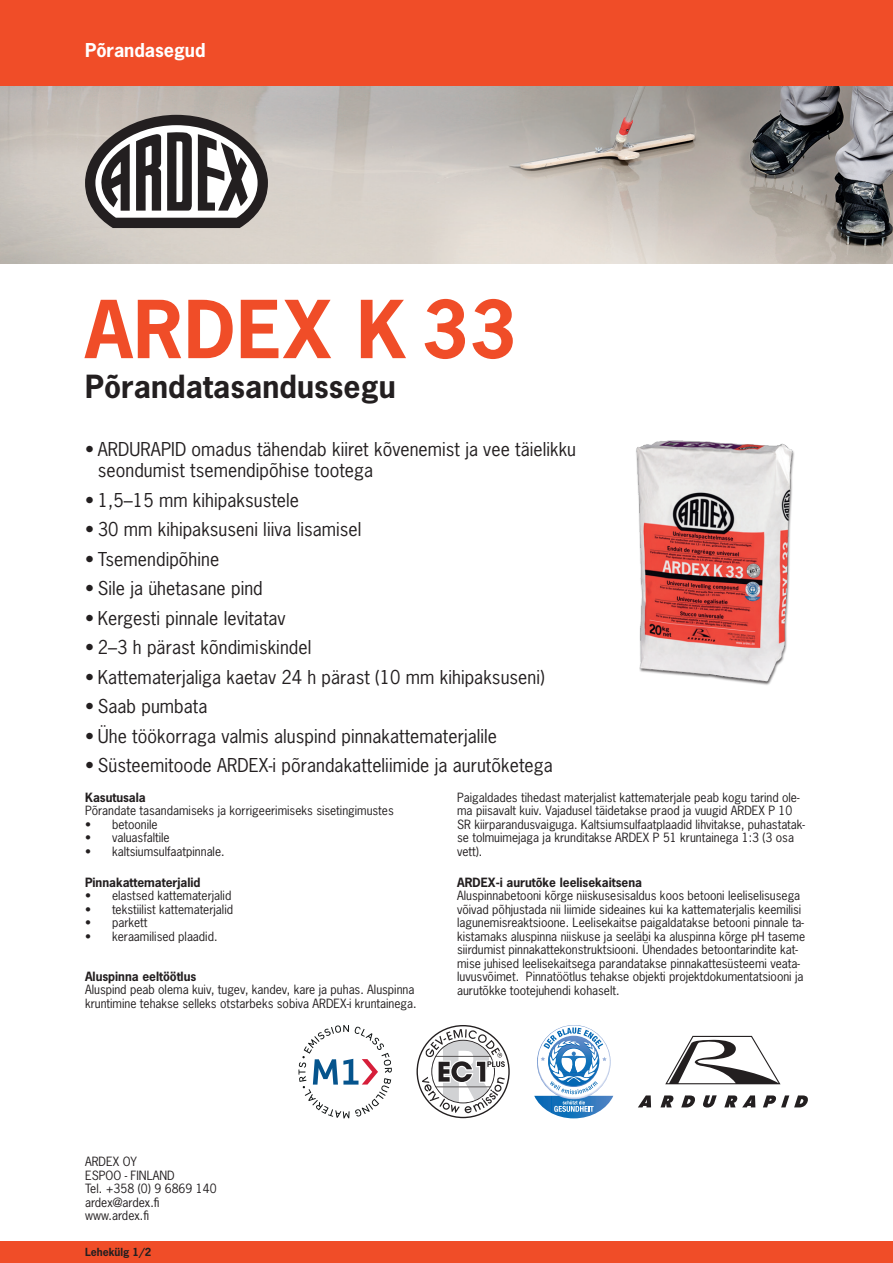
<style>
.page{position:relative;width:893px;height:1263px;background:#fff}
.page>*{position:absolute;margin:0;border:0;box-sizing:border-box;transform-origin:0 0}
.t1{font:700 75px "News Gothic Std";letter-spacing:.015em;color:#f04d28}
.t2{font:700 30px "News Gothic Std";letter-spacing:.005em;color:#231f20}
.t3{font:18px/21px "News Gothic Std";letter-spacing:.005em;color:#231f20}
.t4{font:700 18px "News Gothic Std";color:#fff}
.t5{font:12px/13.5px "News Gothic Std";color:#231f20}
.t6{font:700 12px "News Gothic Std";color:#231f20}
.t7{font:700 10.5px "News Gothic Std";color:#231f20}
</style>
<div class="page">
<img style="left:0;top:85px;width:893px;height:179px">
<div style="left:0;top:0;width:893px;height:85px;background:#f04d28"></div>
<div style="left:0;top:1242px;width:893px;height:21px;background:#f04d28"></div>
<svg style="left:724px;top:1095px;width:31px;height:12px"></svg>
<svg style="left:763px;top:1095px;width:45px;height:12px"></svg>
<svg style="left:660px;top:1095px;width:14px;height:12px"></svg>
<svg style="left:703px;top:1095px;width:14px;height:12px"></svg>
<svg style="left:638px;top:1095px;width:13px;height:12px"></svg>
<svg style="left:681px;top:1095px;width:14px;height:12px"></svg>
<svg style="left:665px;top:1036px;width:115px;height:48px"></svg>
<svg style="left:298px;top:1025px;width:94px;height:93px"></svg>
<svg style="left:534px;top:1027px;width:79px;height:91px"></svg>
<svg style="left:416px;top:1025px;width:94px;height:93px"></svg>
<div style="left:635px;top:440px;width:160px;height:245px;background:#231f20;opacity:.75"></div>
<img style="left:636px;top:440px;width:157px;height:243px">
<svg style="left:85px;top:115px;width:183px;height:113px"></svg>
<h3 class="t4" style="left:85px;top:38px;width:122px">Põrandasegud</h3>
<h1 class="t1" style="left:85px;top:280px;width:432px">ARDEX K 33</h1>
<h2 class="t2" style="left:85px;top:366px;width:312px">Põrandatasandussegu</h2>
<h3 class="t3" style="left:98px;top:439px;width:480px;text-indent:-13px">• ARDURAPID omadus tähendab kiiret kõvenemist ja vee täielikku seondumist tsemendipõhise tootega</h3>
<h3 class="t3" style="left:85px;top:489px;width:215px">• 1,5–15 mm kihipaksustele</h3>
<h3 class="t3" style="left:85px;top:519px;width:278px">• 30 mm kihipaksuseni liiva lisamisel</h3>
<h3 class="t3" style="left:85px;top:548px;width:136px">• Tsemendipõhine</h3>
<h3 class="t3" style="left:85px;top:578px;width:179px">• Sile ja ühetasane pind</h3>
<h3 class="t3" style="left:85px;top:607px;width:202px">• Kergesti pinnale levitatav</h3>
<h3 class="t3" style="left:85px;top:637px;width:228px">• 2–3 h pärast kõndimiskindel</h3>
<h3 class="t3" style="left:85px;top:666px;width:461px">• Kattematerjaliga kaetav 24 h pärast (10 mm kihipaksuseni)</h3>
<h3 class="t3" style="left:85px;top:696px;width:124px">• Saab pumbata</h3>
<h3 class="t3" style="left:85px;top:725px;width:414px">• Ühe töökorraga valmis aluspind pinnakattematerjalile</h3>
<h3 class="t3" style="left:85px;top:755px;width:469px">• Süsteemitoode ARDEX-i põrandakatteliimide ja aurutõketega</h3>
<p class="t6" style="left:85px;top:789px;width:62px">Kasutusala</p>
<p class="t5" style="left:85px;top:804px;width:310px">Põrandate tasandamiseks ja korrigeerimiseks sisetingimustes</p>
<p class="t5" style="left:85px;top:817px;width:74px">• betoonile</p>
<p class="t5" style="left:85px;top:831px;width:86px">• valuasfaltile</p>
<p class="t5" style="left:85px;top:844px;width:141px">• kaltsiumsulfaatpinnale.</p>
<p class="t6" style="left:85px;top:874px;width:117px">Pinnakattematerjalid</p>
<p class="t5" style="left:85px;top:889px;width:148px">• elastsed kattematerjalid</p>
<p class="t5" style="left:85px;top:902px;width:150px">• tekstiilist kattematerjalid</p>
<p class="t5" style="left:85px;top:916px;width:64px">• parkett</p>
<p class="t5" style="left:85px;top:929px;width:134px">• keraamilised plaadid.</p>
<p class="t6" style="left:85px;top:968px;width:113px">Aluspinna eeltöötlus</p>
<p class="t5" style="left:85px;top:983px;width:333px">Aluspind peab olema kuiv, tugev, kandev, kare ja puhas. Aluspinna kruntimine tehakse selleks otstarbeks sobiva ARDEX-i kruntainega.</p>
<p class="t5" style="left:457px;top:790px;width:349px">Paigaldades tihedast materjalist kattematerjale peab kogu tarind ole&shy;ma piisavalt kuiv. Vajadusel täidetakse praod ja vuugid ARDEX P 10<br>SR kiirparandusvaiguga. Kaltsiumsulfaatplaadid lihvitakse, puhastatak&shy;se tolmuimejaga ja krunditakse ARDEX P 51 kruntainega 1:3 (3 osa vett).</p>
<p class="t6" style="left:457px;top:874px;width:186px">ARDEX-i aurutõke leelisekaitsena</p>
<p class="t5" style="left:457px;top:889px;width:350px">Aluspinnabetooni kõrge niiskusesisaldus koos betooni leeliselisusega võivad põhjustada nii liimide sideaines kui ka kattematerjalis keemilisi lagunemisreaktsioone. Leelisekaitse paigaldatakse betooni pinnale ta&shy;kistamaks aluspinna niiskuse ja seeläbi ka aluspinna kõrge pH taseme siirdumist pinnakattekonstruktsiooni. Ühendades betoontarindite kat&shy;mise juhised leelisekaitsega parandatakse pinnakattesüsteemi veata&shy;luvusvõimet. Pinnatöötlus tehakse objekti projektdokumentatsiooni ja aurutõkke tootejuhendi kohaselt.</p>
<p class="t5" style="left:85px;top:1155px;width:133px">ARDEX OY<br>ESPOO - FINLAND<br>Tel. +358 (0) 9 6869 140 ardex@ardex.fi www.ardex.fi</p>
<p class="t7" style="left:85px;top:1245px;width:68px">Lehekülg 1/2</p>
</div>
